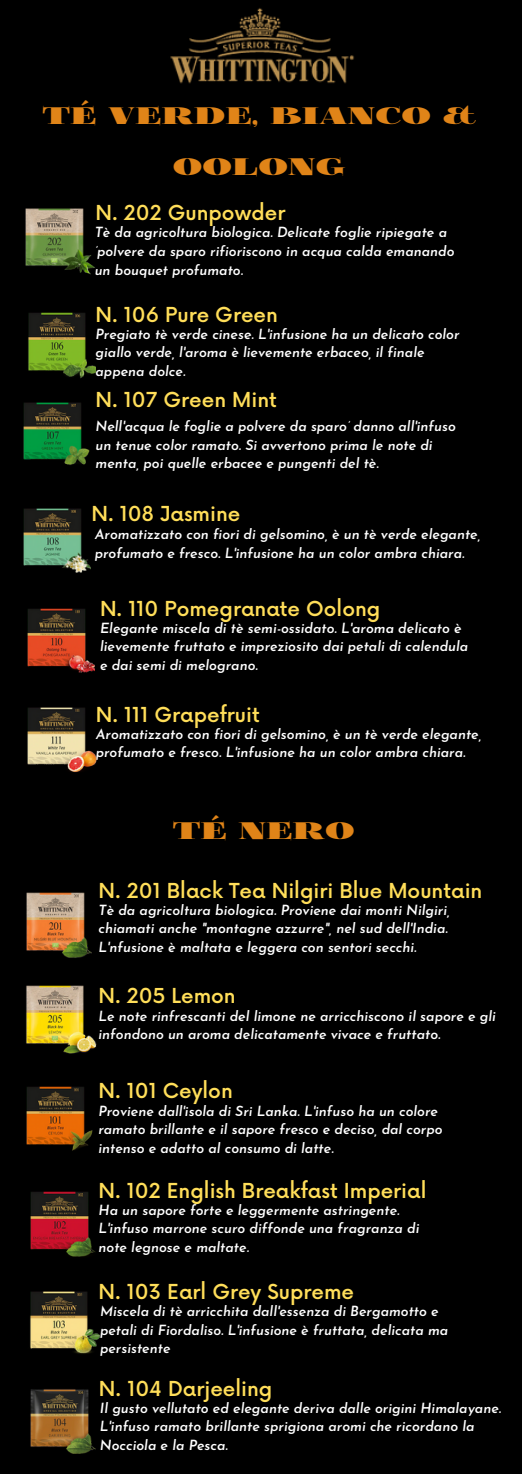
<style>
.page{position:relative;width:522px;height:1474px;background:#fff}
.page>*{position:absolute;margin:0;border:0;box-sizing:border-box;transform-origin:0 0}
.t1{font:36.75px/51.1px "Foglihten Black Pcs";color:#e08418;text-align:center}
.t2{font:500 20.12px "Now";color:#ffde59}
.t3{font:italic 600 14px/18.7px "Josefin Sans";color:#fff}
</style>
<div class="page">
<div style="left:0;top:0;width:521px;height:1474px;background:#000"></div>
<img style="left:25px;top:208px;width:70px;height:67px">
<img style="left:28px;top:312px;width:67px;height:67px">
<img style="left:23px;top:402px;width:67px;height:63px">
<img style="left:23px;top:508px;width:67px;height:65px">
<img style="left:26px;top:892px;width:66px;height:66px">
<img style="left:26px;top:985px;width:71px;height:69px">
<img style="left:26px;top:1086px;width:67px;height:65px">
<img style="left:30px;top:1191px;width:66px;height:66px">
<img style="left:30px;top:1291px;width:69px;height:63px">
<img style="left:30px;top:1389px;width:66px;height:65px">
<img style="left:170px;top:8px;width:185px;height:76px">
<img style="left:27px;top:608px;width:67px;height:65px">
<img style="left:27px;top:707px;width:70px;height:65px">
<p class="t1" style="left:42px;top:88px;width:434px">Té Verde, Bianco &amp;<br>Oolong</p>
<p class="t2" style="left:95px;top:202px;width:191px">N. 202 Gunpowder</p>
<h1 class="t3" style="left:95px;top:224px;width:361px">Tè da agricoltura biologica. Delicate foglie ripiegate a ’polvere da sparo rifioriscono in acqua calda emanando un bouquet profumato.</h1>
<h2 class="t2" style="left:95px;top:304px;width:184px">N. 106 Pure Green</h2>
<p class="t3" style="left:95px;top:326px;width:365px">Pregiato tè verde cinese. L'infusione ha un delicato color giallo verde, l'aroma è lievemente erbaceo, il finale appena dolce.</p>
<p class="t2" style="left:95px;top:389px;width:182px">N. 107 Green Mint</p>
<p class="t3" style="left:95px;top:418px;width:361px">Nell'acqua le foglie a polvere da sparo’ danno all'infuso un tenue color ramato. Si avvertono prima le note di menta, poi quelle erbacee e pungenti del tè.</p>
<h2 class="t2" style="left:91px;top:503px;width:150px">N. 108 Jasmine</h2>
<p class="t3" style="left:95px;top:526px;width:387px">Aromatizzato con fiori di gelsomino, è un tè verde elegante, profumato e fresco. L'infusione ha un color ambra chiara.</p>
<p class="t2" style="left:100px;top:598px;width:281px">N. 110 Pomegranate Oolong</p>
<h2 class="t3" style="left:100px;top:620px;width:369px">Elegante miscela di tè semi-ossidato. L'aroma delicato è lievemente fruttato e impreziosito dai petali di calendula e dai semi di melograno.</h2>
<p class="t2" style="left:96px;top:704px;width:165px">N. 111 Grapefruit</p>
<h2 class="t3" style="left:96px;top:726px;width:387px">Aromatizzato con fiori di gelsomino, è un tè verde elegante, profumato e fresco. L'infusione ha un color ambra chiara.</h2>
<h2 class="t1" style="left:172px;top:803px;width:183px">Té Nero</h2>
<p class="t2" style="left:98px;top:879px;width:385px">N. 201 Black Tea Nilgiri Blue Mountain</p>
<h2 class="t3" style="left:98px;top:902px;width:352px">Tè da agricoltura biologica. Proviene dai monti Nilgiri, chiamati anche "montagne azzurre", nel sud dell'India.<br>L'nfusione è maltata e leggera con sentori secchi.</h2>
<p class="t2" style="left:98px;top:985px;width:138px">N. 205 Lemon</p>
<p class="t3" style="left:98px;top:1008px;width:398px">Le note rinfrescanti del limone ne arricchiscono il sapore e gli infondono un aroma delicatamente vivace e fruttato.</p>
<p class="t2" style="left:98px;top:1080px;width:136px">N. 101 Ceylon</p>
<p class="t3" style="left:98px;top:1103px;width:345px">Proviene dall'isola di Sri Lanka. L'infuso ha un colore ramato brillante e il sapore fresco e deciso, dal corpo intenso e adatto al consumo di latte.</p>
<h2 class="t2" style="left:98px;top:1179px;width:329px">N. 102 English Breakfast Imperial</h2>
<p class="t3" style="left:98px;top:1202px;width:322px">Ha un sapore forte e leggermente astringente.<br>L'infuso marrone scuro diffonde una fragranza di note legnose e maltate.</p>
<p class="t2" style="left:98px;top:1281px;width:257px">N. 103 Earl Grey Supreme</p>
<h2 class="t3" style="left:100px;top:1303px;width:349px">Miscela di tè arricchita dall'essenza di Bergamotto e petali di Fiordaliso. L'infusione è fruttata, delicata ma persistente</h2>
<p class="t2" style="left:99px;top:1378px;width:175px">N. 104 Darjeeling</p>
<h1 class="t3" style="left:100px;top:1400px;width:402px">Il gusto vellutato ed elegante deriva dalle origini Himalayane.<br>L'infuso ramato brillante sprigiona aromi che ricordano la<br>Nocciola e la Pesca.</h1>
</div>
